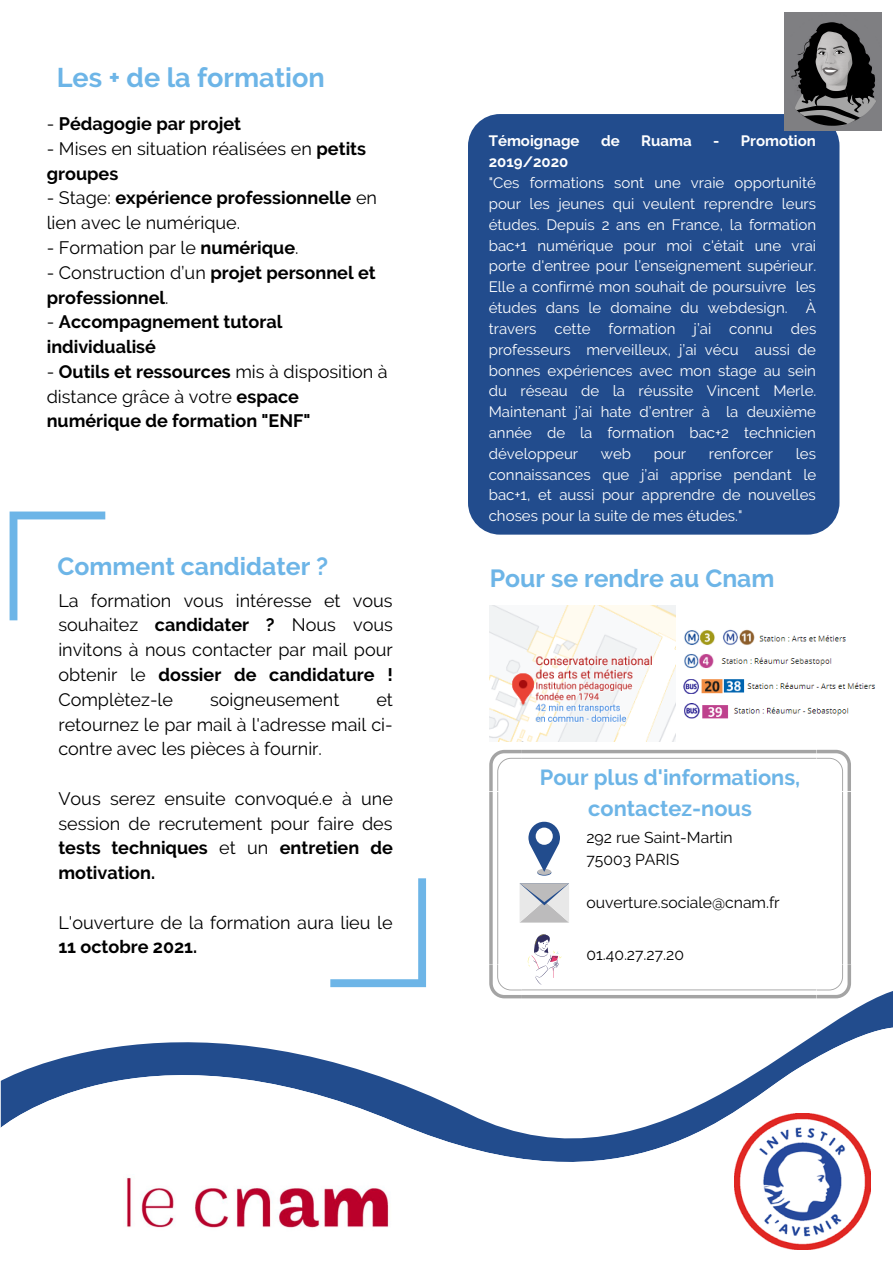
<style>
.page{position:relative;width:893px;height:1263px;background:#fff}
.page>*{position:absolute;margin:0;border:0;box-sizing:border-box;transform-origin:0 0}
.t1{font:700 27px "Raleway";color:#6db5e7}
.t2{font:700 24.75px "Raleway";color:#6db5e7}
.t3{font:700 21.75px/30.4px "Raleway";color:#6db5e7;text-align:center}
.t4{font:18px/24.8px "Raleway";color:#000;text-align:justify}
.t5{font:700 18px/24.8px "Raleway";color:#000}
.t6{font:15.75px "Raleway";color:#000}
.t7{font:15px/20.9px "Raleway";color:#fff;text-align:justify}
.t8{font:700 15px "Raleway";color:#fff}
.s1{font-weight:400}
.s2{font-weight:700}
</style>
<div class="page">
<svg style="left:330px;top:987px;width:563px;height:26px"></svg>
<svg style="left:70px;top:1013px;width:823px;height:43px"></svg>
<svg style="left:1px;top:1056px;width:870px;height:194px"></svg>
<img style="left:124px;top:1174px;width:269px;height:57px">
<img style="left:735px;top:1113px;width:135px;height:136px">
<svg style="left:10px;top:511px;width:95px;height:109px"></svg>
<svg style="left:330px;top:878px;width:96px;height:109px"></svg>
<div style="left:468px;top:114px;width:371px;height:421px;background:#224c8d;border-radius:32px"></div>
<img style="left:784px;top:13px;width:97px;height:117px">
<svg style="left:489px;top:750px;width:362px;height:248px"></svg>
<svg style="left:537px;top:869px;width:14px;height:7px"></svg>
<div style="left:537px;top:869px;width:14px;height:6px;background:#bcbbbc;border-radius:50%"></div>
<svg style="left:528px;top:822px;width:32px;height:50px"></svg>
<div style="left:535px;top:827px;width:18px;height:18px;background:#fff;border-radius:50%"></div>
<svg style="left:519px;top:883px;width:50px;height:39px;background:#cacbce"></svg>
<img style="left:489px;top:605px;width:186px;height:136px">
<img style="left:683px;top:629px;width:192px;height:90px">
<svg style="left:526px;top:933px;width:35px;height:52px"></svg>
<p class="t1" style="left:57px;top:61px;width:269px">Les + de la formation</p>
<p class="t5" style="left:47px;top:111px;width:196px"><span class="s1">-</span> Pédagogie par projet</p>
<p class="t4" style="left:47px;top:136px;width:321px">- Mises en situation réalisées en <span class="s2">petits groupes</span></p>
<p class="t4" style="left:47px;top:186px;width:332px">- Stage: <span class="s2">expérience professionnelle</span> en lien avec le numérique.</p>
<p class="t4" style="left:47px;top:235px;width:253px">- Formation par le <span class="s2">numérique</span>.</p>
<p class="t5" style="left:47px;top:260px;width:330px"><span class="s1">- Construction d’un</span> projet personnel et professionnel<span class="s1">.</span></p>
<p class="t5" style="left:47px;top:310px;width:237px"><span class="s1">-</span> Accompagnement tutoral individualisé</p>
<p class="t5" style="left:47px;top:359px;width:342px"><span class="s1">-</span> Outils et ressources <span class="s1">mis à disposition à distance grâce à votre</span> espace numérique de formation "ENF"</p>
<p class="t2" style="left:57px;top:552px;width:272px">Comment candidater ?</p>
<p class="t4" style="left:58px;top:588px;width:336px">La formation vous intéresse et vous souhaitez <span class="s2">candidater ?</span> Nous vous invitons à nous contacter par mail pour obtenir le <span class="s2">dossier de candidature !<br></span>Complètez-le</p>
<p class="t4" style="left:210px;top:687px;width:131px">soigneusement</p>
<p class="t4" style="left:58px;top:687px;width:336px;text-indent:318px">et retournez le par mail à l'adresse mail ci&shy;contre avec les pièces à fournir.</p>
<p class="t4" style="left:58px;top:786px;width:336px">Vous serez ensuite convoqué.e à une session de recrutement pour faire des <span class="s2">tests techniques</span> et un <span class="s2">entretien de motivation.</span></p>
<p class="t4" style="left:58px;top:910px;width:336px">L'ouverture de la formation aura lieu le<br><span class="s2">11 octobre 2021.</span></p>
<p class="t8" style="left:489px;top:132px;width:92px">Témoignage</p>
<p class="t8" style="left:601px;top:132px;width:20px">de</p>
<p class="t8" style="left:641px;top:132px;width:52px">Ruama</p>
<p class="t8" style="left:713px;top:132px;width:104px">- Promotion</p>
<p class="t8" style="left:489px;top:153px;width:81px">2019/2020</p>
<p class="t7" style="left:489px;top:172px;width:329px">"Ces formations sont une vraie opportunité pour les jeunes qui veulent reprendre leurs études. Depuis 2 ans en France, la formation bac+1 numérique pour moi c'était une vrai porte d'entree pour l’enseignement supérieur.<br>Elle a confirmé mon souhait de poursuivre les études dans le domaine du webdesign. À travers cette formation j’ai connu des professeurs merveilleux, j’ai vécu aussi de bonnes expériences avec mon stage au sein du réseau de la réussite Vincent Merle.<br>Maintenant j’ai hate d’entrer à la deuxième année de la formation bac+2 technicien développeur</p>
<p class="t7" style="left:601px;top:443px;width:32px">web</p>
<p class="t7" style="left:654px;top:443px;width:34px">pour</p>
<p class="t7" style="left:709px;top:443px;width:66px">renforcer</p>
<p class="t7" style="left:489px;top:443px;width:329px;text-indent:307px">les connaissances que j’ai apprise pendant le bac+1, et aussi pour apprendre de nouvelles choses pour la suite de mes études."</p>
<p class="t2" style="left:490px;top:564px;width:286px">Pour se rendre au Cnam</p>
<p class="t3" style="left:540px;top:762px;width:262px">Pour plus d'informations, contactez-nous</p>
<p class="t6" style="left:586px;top:828px;width:148px">292 rue Saint-Martin</p>
<p class="t6" style="left:586px;top:850px;width:94px">75003 PARIS</p>
<p class="t6" style="left:586px;top:893px;width:195px">ouverture.sociale@cnam.fr</p>
<p class="t6" style="left:586px;top:945px;width:99px">01.40.27.27.20</p>
</div>
